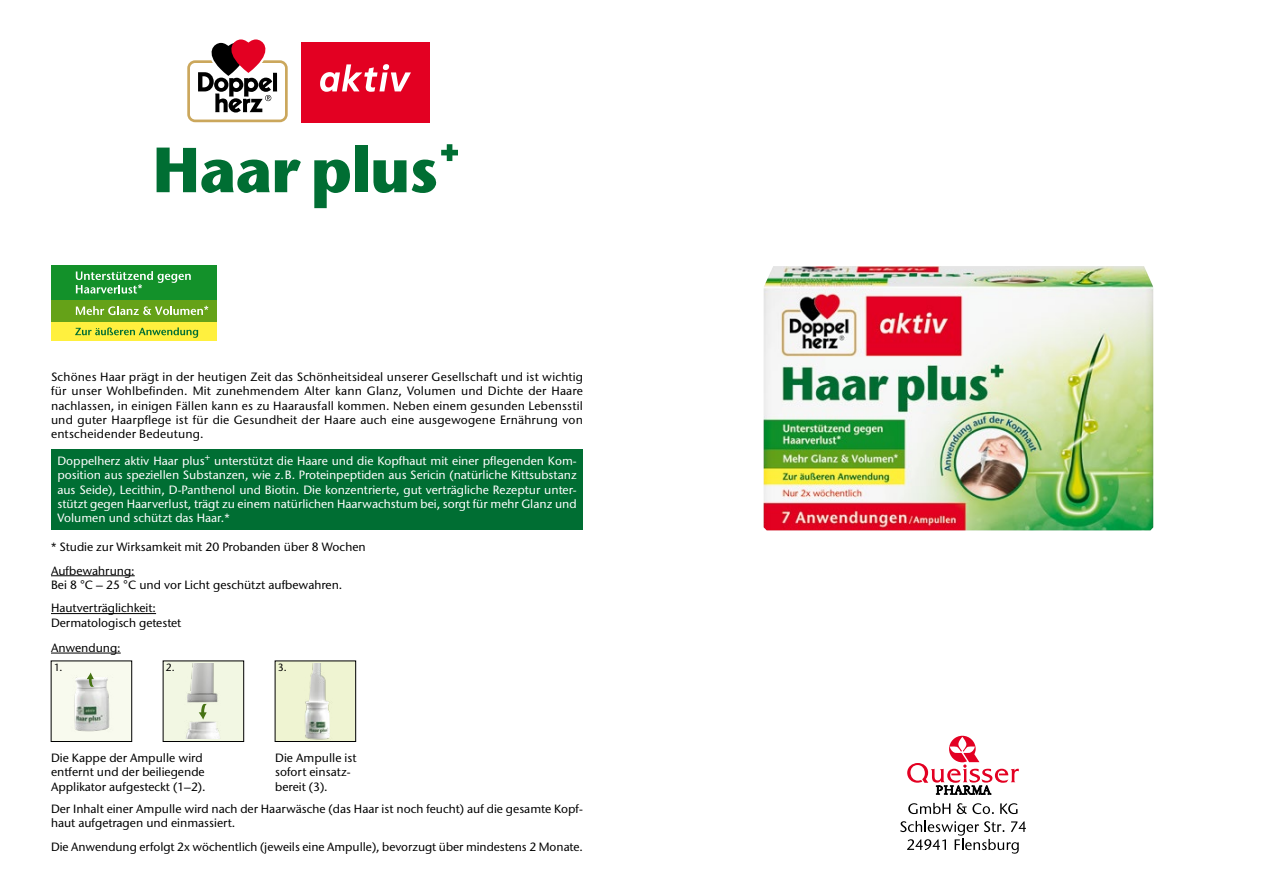
<style>
.page{position:relative;width:1263px;height:893px;background:#fff}
.page>*{position:absolute;margin:0;border:0;box-sizing:border-box;transform-origin:0 0}
.t1{font:500 12px/14.4px "Stone Sans ITC Pro";color:#000}
.t2{font:500 12px/14.4px "Stone Sans ITC Pro";color:#fff;text-align:justify}
.t3{font:500 10.5px "Stone Sans ITC Pro";color:#000}
</style>
<div class="page">
<div style="left:51px;top:450px;width:532px;height:80px;background:#006e33"></div>
<hr style="left:51px;top:575px;width:84px;height:1px;background:#000">
<hr style="left:51px;top:613px;width:105px;height:1px;background:#000">
<svg style="left:157px;top:148px;width:144px;height:45px"></svg>
<svg style="left:314px;top:160px;width:36px;height:48px"></svg>
<div style="left:355px;top:145px;width:12px;height:47px;background:#006e33"></div>
<svg style="left:373px;top:160px;width:33px;height:33px"></svg>
<svg style="left:412px;top:144px;width:46px;height:49px"></svg>
<hr style="left:51px;top:653px;width:70px;height:1px;background:#000">
<img style="left:764px;top:266px;width:389px;height:264px">
<svg style="left:900px;top:821px;width:126px;height:33px"></svg>
<svg style="left:907px;top:736px;width:112px;height:78px"></svg>
<div style="left:301px;top:42px;width:129px;height:80px;background:#e30022"></div>
<svg style="left:320px;top:64px;width:91px;height:28px"></svg>
<svg style="left:187px;top:39px;width:101px;height:84px"></svg>
<div style="left:51px;top:319px;width:166px;height:22px;background:#fff03e"></div>
<svg style="left:75px;top:327px;width:123px;height:11px"></svg>
<div style="left:51px;top:300px;width:166px;height:22px;background:#65a218"></div>
<svg style="left:76px;top:306px;width:132px;height:9px"></svg>
<div style="left:51px;top:266px;width:166px;height:34px;background:#13912a"></div>
<svg style="left:76px;top:271px;width:115px;height:23px"></svg>
<div style="left:51px;top:661px;width:81px;height:81px;background:#f8faee;border:1px solid #000"></div>
<img style="left:74px;top:677px;width:36px;height:55px">
<svg style="left:87px;top:672px;width:7px;height:15px"></svg>
<div style="left:163px;top:661px;width:81px;height:81px;background:#f2f7e3;border:1px solid #000"></div>
<img style="left:186px;top:664px;width:34px;height:75px">
<svg style="left:199px;top:704px;width:8px;height:16px"></svg>
<div style="left:275px;top:661px;width:81px;height:81px;background:#eff4d2;border:1px solid #000"></div>
<img style="left:291px;top:664px;width:47px;height:77px">
<p class="t1" style="left:51px;top:369px;width:533px;text-align:justify">Schönes Haar prägt in der heutigen Zeit das Schönheitsideal unserer Gesellschaft und ist wichtig für unser Wohlbefinden. Mit zunehmendem Alter kann Glanz, Volumen und Dichte der Haare nachlassen, in einigen Fällen kann es zu Haarausfall kommen. Neben einem gesunden Lebensstil und guter Haarpflege ist für die Gesundheit der Haare auch eine ausgewogene Ernährung von entscheidender Bedeutung.</p>
<p class="t2" style="left:57px;top:453px;width:521px">Doppelherz aktiv Haar plus<sup>+</sup> unterstützt die Haare und die Kopfhaut mit einer pflegenden Kom&shy;position aus speziellen Substanzen, wie z.B. Proteinpeptiden aus Sericin (natürliche Kittsubstanz aus Seide), Lecithin, D-Panthenol und Biotin. Die konzentrierte, gut verträgliche Rezeptur unter&shy;stützt gegen Haarverlust, trägt zu einem natürlichen Haarwachstum bei, sorgt für mehr Glanz und Volumen und schützt das Haar.*</p>
<p class="t1" style="left:51px;top:535px;width:316px;line-height:23.4px">* Studie zur Wirksamkeit mit 20 Probanden über 8 Wochen<br>Aufbewahrung:</p>
<p class="t1" style="left:51px;top:573px;width:293px;line-height:23.4px">Bei 8 °C – 25 °C und vor Licht geschützt aufbewahren.<br>Hautverträglichkeit:</p>
<p class="t1" style="left:51px;top:615px;width:132px">Dermatologisch getestet</p>
<p class="t1" style="left:51px;top:640px;width:71px">Anwendung:</p>
<p class="t3" style="left:54px;top:661px;width:10px">1.</p>
<p class="t3" style="left:166px;top:661px;width:10px">2.</p>
<p class="t3" style="left:278px;top:661px;width:10px">3.</p>
<p class="t1" style="left:51px;top:750px;width:156px">Die Kappe der Ampulle wird entfernt und der beiliegende<br>Applikator aufgesteckt (1–2).</p>
<p class="t1" style="left:275px;top:750px;width:83px">Die Ampulle ist sofort einsatz&shy;bereit (3).</p>
<p class="t1" style="left:51px;top:801px;width:533px">Der Inhalt einer Ampulle wird nach der Haarwäsche (das Haar ist noch feucht) auf die gesamte Kopf&shy;haut aufgetragen und einmassiert.</p>
<p class="t1" style="left:51px;top:839px;width:533px">Die Anwendung erfolgt 2x wöchentlich (jeweils eine Ampulle), bevorzugt über mindestens 2 Monate.</p>
</div>
